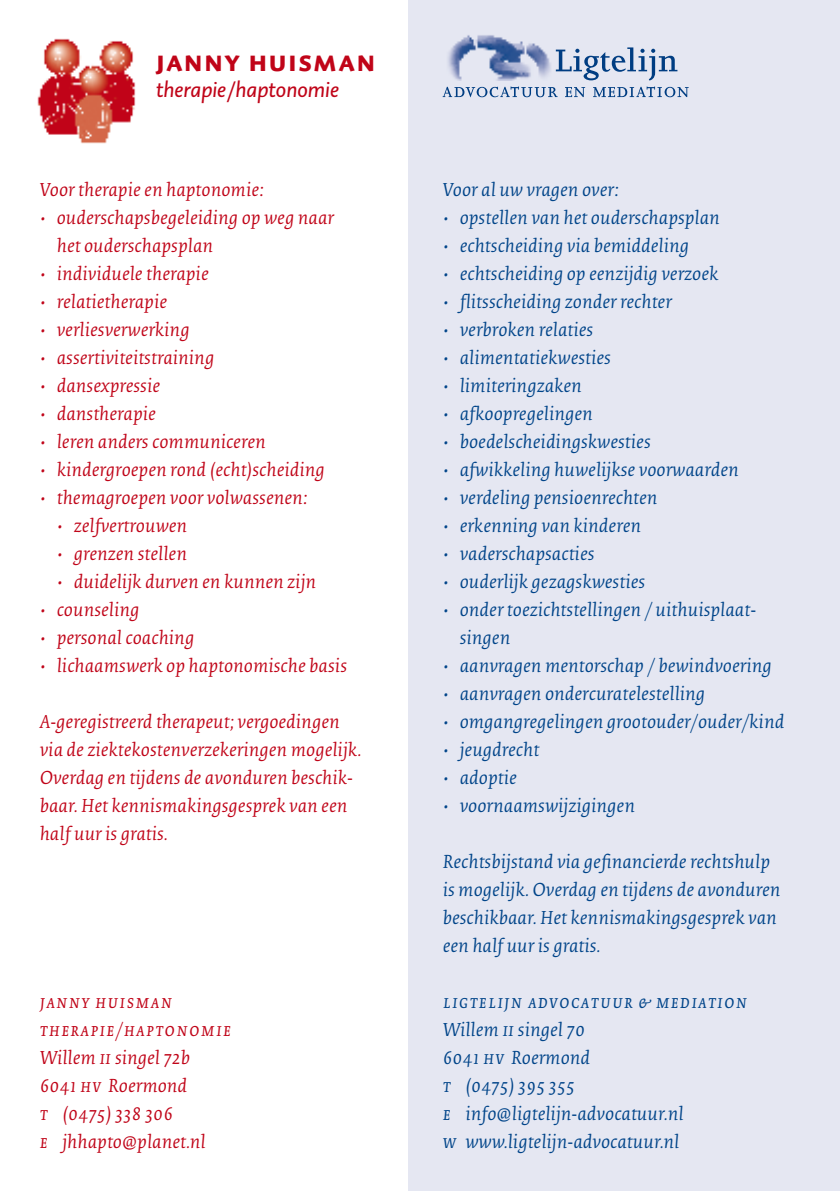
<style>
.page{position:relative;width:840px;height:1191px;background:#fff}
.page>*{position:absolute;margin:0;border:0;box-sizing:border-box;transform-origin:0 0}
.t1{font:700 30px "DTL Caspari T Caps";letter-spacing:.04em;color:#c00418}
.t2{font:italic 23px "DTL Caspari T";color:#c00418}
.t3{font:19.6px/28px "Collis Italic Txt";color:#004489}
.t4{font:19.6px/28px "Collis Italic Txt";color:#c00418}
.t5{font:19.6px/28px "Collis Italic Exp";letter-spacing:.05em;color:#c00418}
.t6{font:19.6px "Collis Italic Exp";letter-spacing:.05em;color:#004489}
.s1{font-size:30px}
.s2{font-family:"Collis Italic Exp"}
</style>
<div class="page">
<div style="left:408px;top:0;width:431px;height:1191px;background:#e5e7f2"></div>
<img style="left:37px;top:38px;width:99px;height:106px">
<svg style="left:555px;top:47px;width:122px;height:33px"></svg>
<svg style="left:442px;top:87px;width:115px;height:10px"></svg>
<svg style="left:565px;top:87px;width:20px;height:10px"></svg>
<svg style="left:593px;top:87px;width:95px;height:10px"></svg>
<img style="left:448px;top:35px;width:103px;height:45px">
<h1 class="t1" style="left:156px;top:41px;width:221px">janny huisman</h1>
<p class="t2" style="left:156px;top:76px;width:184px">therapie/haptonomie</p>
<p class="t4" style="left:40px;top:177px;width:225px">Voor therapie en haptonomie:</p>
<p class="t4" style="left:57px;top:205px;width:278px;text-indent:-17px"><span class="s1">•</span> ouderschapsbegeleiding op weg naar het ouderschapsplan</p>
<p class="t4" style="left:40px;top:261px;width:170px"><span class="s1">•</span> individuele therapie</p>
<p class="t4" style="left:40px;top:289px;width:129px"><span class="s1">•</span> relatietherapie</p>
<p class="t4" style="left:40px;top:317px;width:151px"><span class="s1">•</span> verliesverwerking</p>
<p class="t4" style="left:40px;top:345px;width:176px"><span class="s1">•</span> assertiviteitstraining</p>
<p class="t4" style="left:40px;top:373px;width:122px"><span class="s1">•</span> dansexpressie</p>
<p class="t4" style="left:40px;top:401px;width:118px"><span class="s1">•</span> danstherapie</p>
<p class="t4" style="left:40px;top:429px;width:227px"><span class="s1">•</span> leren anders communiceren</p>
<p class="t4" style="left:40px;top:457px;width:286px"><span class="s1">•</span> kindergroepen rond (echt)scheiding</p>
<p class="t4" style="left:40px;top:485px;width:269px"><span class="s1">•</span> themagroepen voor volwassenen:</p>
<p class="t4" style="left:57px;top:513px;width:132px"><span class="s1">•</span> zelfvertrouwen</p>
<p class="t4" style="left:57px;top:541px;width:132px"><span class="s1">•</span> grenzen stellen</p>
<p class="t4" style="left:57px;top:569px;width:261px"><span class="s1">•</span> duidelijk durven en kunnen zijn</p>
<p class="t4" style="left:40px;top:597px;width:101px"><span class="s1">•</span> counseling</p>
<p class="t4" style="left:40px;top:625px;width:156px"><span class="s1">•</span> personal coaching</p>
<p class="t4" style="left:40px;top:653px;width:309px"><span class="s1">•</span> lichaamswerk op haptonomische basis</p>
<p class="t4" style="left:40px;top:709px;width:323px">A-geregistreerd therapeut; vergoedingen via de ziektekostenverzekeringen mogelijk.<br>Overdag en tijdens de avonduren beschik&shy;baar. Het kennismakingsgesprek van een half uur is gratis.</p>
<p class="t5" style="left:40px;top:989px;width:193px">janny huisman therapie/haptonomie</p>
<p class="t4" style="left:40px;top:1045px;width:167px">Willem <span class="s2">ii</span> singel 72b<br>6041 <span class="s2">hv</span> Roermond<br><span class="s2">t</span> (0475) 338 306<br><span class="s2">e</span> jhhapto@planet.nl</p>
<p class="t3" style="left:442px;top:177px;width:177px">Voor al uw vragen over:</p>
<p class="t3" style="left:442px;top:205px;width:279px"><span class="s1">•</span> opstellen van het ouderschapsplan</p>
<p class="t3" style="left:442px;top:233px;width:248px"><span class="s1">•</span> echtscheiding via bemiddeling</p>
<p class="t3" style="left:442px;top:261px;width:277px"><span class="s1">•</span> echtscheiding op eenzijdig verzoek</p>
<p class="t3" style="left:442px;top:289px;width:230px"><span class="s1">•</span> flitsscheiding zonder rechter</p>
<p class="t3" style="left:442px;top:317px;width:152px"><span class="s1">•</span> verbroken relaties</p>
<p class="t3" style="left:442px;top:345px;width:170px"><span class="s1">•</span> alimentatiekwesties</p>
<p class="t3" style="left:442px;top:373px;width:141px"><span class="s1">•</span> limiteringzaken</p>
<p class="t3" style="left:442px;top:401px;width:152px"><span class="s1">•</span> afkoopregelingen</p>
<p class="t3" style="left:442px;top:429px;width:209px"><span class="s1">•</span> boedelscheidingskwesties</p>
<p class="t3" style="left:442px;top:457px;width:297px"><span class="s1">•</span> afwikkeling huwelijkse voorwaarden</p>
<p class="t3" style="left:442px;top:485px;width:216px"><span class="s1">•</span> verdeling pensioenrechten</p>
<p class="t3" style="left:442px;top:513px;width:200px"><span class="s1">•</span> erkenning van kinderen</p>
<p class="t3" style="left:442px;top:541px;width:153px"><span class="s1">•</span> vaderschapsacties</p>
<p class="t3" style="left:442px;top:569px;width:204px"><span class="s1">•</span> ouderlijk gezagskwesties</p>
<p class="t3" style="left:459px;top:597px;width:298px;text-indent:-17px"><span class="s1">•</span> onder toezichtstellingen / uithuisplaat&shy;singen</p>
<p class="t3" style="left:442px;top:653px;width:330px"><span class="s1">•</span> aanvragen mentorschap / bewindvoering</p>
<p class="t3" style="left:442px;top:681px;width:264px"><span class="s1">•</span> aanvragen ondercuratelestelling</p>
<p class="t3" style="left:442px;top:709px;width:343px"><span class="s1">•</span> omgangregelingen grootouder/ouder/kind</p>
<p class="t3" style="left:442px;top:737px;width:98px"><span class="s1">•</span> jeugdrecht</p>
<p class="t3" style="left:442px;top:765px;width:76px"><span class="s1">•</span> adoptie</p>
<p class="t3" style="left:442px;top:793px;width:194px"><span class="s1">•</span> voornaamswijzigingen</p>
<p class="t3" style="left:442px;top:849px;width:339px">Rechtsbijstand via gefinancierde rechtshulp is mogelijk. Overdag en tijdens de avonduren beschikbaar. Het kennismakingsgesprek van een half uur is gratis.</p>
<p class="t6" style="left:442px;top:992px;width:306px">ligtelijn advocatuur &amp; mediation</p>
<p class="t3" style="left:442px;top:1017px;width:242px">Willem <span class="s2">ii</span> singel 70<br>6041 <span class="s2">hv</span> Roermond<br><span class="s2">t</span> (0475) 395 355<br><span class="s2">e</span> info@ligtelijn-advocatuur.nl <span class="s2">w</span> www.ligtelijn-advocatuur.nl</p>
</div>
